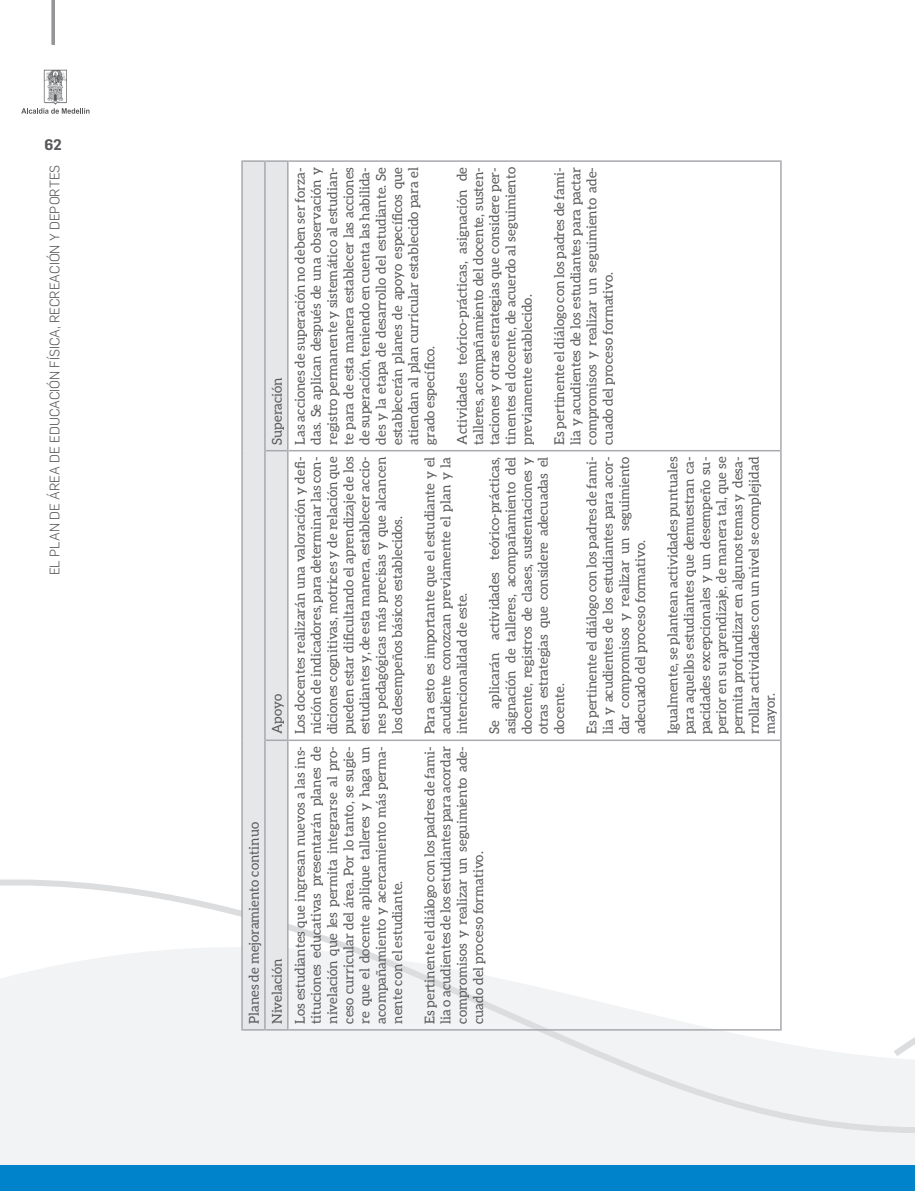
<style>
.page{position:relative;width:915px;height:1191px;background:#fff}
.page>*{position:absolute;margin:0;border:0;box-sizing:border-box;transform-origin:0 0}
.t1{font:600 15px "Flama";color:#57585a}
.t2{font:13.5px/16.2px "Aleo";color:#57585a;text-align:justify}
.t3{font:300 13.5px "Flama";color:#57585a}
</style>
<div class="page">
<svg style="left:0;top:841px;width:914px;height:324px"></svg>
<div style="left:0;top:1165px;width:914px;height:26px;background:#0083ca"></div>
<hr style="left:52px;top:0;width:3px;height:45px;background:#939598">
<svg style="left:21px;top:70px;width:68px;height:44px"></svg>
<hr style="left:241px;top:740px;width:2px;height:290px;background:#a8a9ad">
<hr style="left:241px;top:451px;width:2px;height:289px;background:#a8a9ad">
<hr style="left:241px;top:160px;width:2px;height:291px;background:#a8a9ad">
<hr style="left:243px;top:160px;width:21px;height:2px;background:#a8a9ad">
<hr style="left:264px;top:160px;width:1px;height:291px;background:#a8a9ad">
<svg style="left:242px;top:162px;width:45px;height:868px"></svg>
<hr style="left:265px;top:160px;width:22px;height:2px;background:#a8a9ad">
<hr style="left:287px;top:740px;width:1px;height:290px;background:#a8a9ad">
<hr style="left:288px;top:1029px;width:491px;height:1px;background:#a8a9ad">
<hr style="left:287px;top:451px;width:1px;height:289px;background:#a8a9ad">
<hr style="left:288px;top:739px;width:491px;height:2px;background:#a8a9ad">
<hr style="left:287px;top:160px;width:1px;height:291px;background:#a8a9ad">
<hr style="left:288px;top:450px;width:491px;height:1px;background:#a8a9ad">
<hr style="left:288px;top:160px;width:491px;height:2px;background:#a8a9ad">
<hr style="left:779px;top:740px;width:2px;height:290px;background:#a8a9ad">
<hr style="left:779px;top:451px;width:2px;height:289px;background:#a8a9ad">
<hr style="left:779px;top:160px;width:2px;height:291px;background:#a8a9ad">
<p class="t1" style="left:44px;top:134px;width:19px">62</p>
<p class="t3" style="left:46px;top:575px;width:412px;rotate:-90deg">EL PLAN DE ÁREA DE EDUCACIÓN FÍSICA, RECREACIÓN Y DEPORTES</p>
<p class="t2" style="left:268px;top:445px;width:69px;rotate:-90deg">Superación</p>
<p class="t2" style="left:268px;top:734px;width:42px;rotate:-90deg">Apoyo</p>
<p class="t2" style="left:242px;top:1024px;width:203px;line-height:22.8px;rotate:-90deg">Planes de mejoramiento continuo<br>Nivelación</p>
<p class="t2" style="left:291px;top:445px;width:279px;rotate:-90deg">Las acciones de superación no deben ser forza&shy;das. Se aplican después de una observación y registro permanente y sistemático al estudian&shy;te para de esta manera establecer las acciones de superación, teniendo en cuenta las habilida&shy;des y la etapa de desarrollo del estudiante. Se establecerán planes de apoyo específicos que atiendan al plan curricular establecido para el grado específico.</p>
<p class="t2" style="left:453px;top:445px;width:279px;rotate:-90deg">Actividades teórico-prácticas, asignación de talleres, acompañamiento del docente, susten&shy;taciones y otras estrategias que considere per&shy;tinentes el docente, de acuerdo al seguimiento previamente establecido.</p>
<p class="t2" style="left:551px;top:445px;width:279px;rotate:-90deg">Es pertinente el diálogo con los padres de fami&shy;lia y acudientes de los estudiantes para pactar compromisos y realizar un seguimiento ade&shy;cuado del proceso formativo.</p>
<p class="t2" style="left:291px;top:734px;width:279px;rotate:-90deg">Los docentes realizarán una valoración y defi&shy;nición de indicadores, para determinar las con&shy;diciones cognitivas, motrices y de relación que pueden estar dificultando el aprendizaje de los estudiantes y, de esta manera, establecer accio&shy;nes pedagógicas más precisas y que alcancen los desempeños básicos establecidos.</p>
<p class="t2" style="left:421px;top:734px;width:279px;rotate:-90deg">Para esto es importante que el estudiante y el acudiente conozcan previamente el plan y la intencionalidad de este.</p>
<p class="t2" style="left:486px;top:734px;width:279px;rotate:-90deg">Se aplicarán actividades teórico-prácticas, asignación de talleres, acompañamiento del docente, registros de clases, sustentaciones y otras estrategias que considere adecuadas el docente.</p>
<p class="t2" style="left:583px;top:734px;width:279px;rotate:-90deg">Es pertinente el diálogo con los padres de fami&shy;lia y acudientes de los estudiantes para acor&shy;dar compromisos y realizar un seguimiento adecuado del proceso formativo.</p>
<p class="t2" style="left:664px;top:734px;width:279px;rotate:-90deg">Igualmente, se plantean actividades puntuales para aquellos estudiantes que demuestran ca&shy;pacidades excepcionales y un desempeño su&shy;perior en su aprendizaje, de manera tal, que se permita profundizar en algunos temas y desa&shy;rrollar actividades con un nivel se complejidad mayor.</p>
<p class="t2" style="left:291px;top:1024px;width:279px;rotate:-90deg">Los estudiantes que ingresan nuevos a las ins&shy;tituciones educativas presentarán planes de nivelación que les permita integrarse al pro&shy;ceso curricular del área. Por lo tanto, se sugie&shy;re que el docente aplique talleres y haga un acompañamiento y acercamiento más perma&shy;nente con el estudiante.</p>
<p class="t2" style="left:421px;top:1024px;width:279px;rotate:-90deg">Es pertinente el diálogo con los padres de fami&shy;lia o acudientes de los estudiantes para acordar compromisos y realizar un seguimiento ade&shy;cuado del proceso formativo.</p>
</div>
